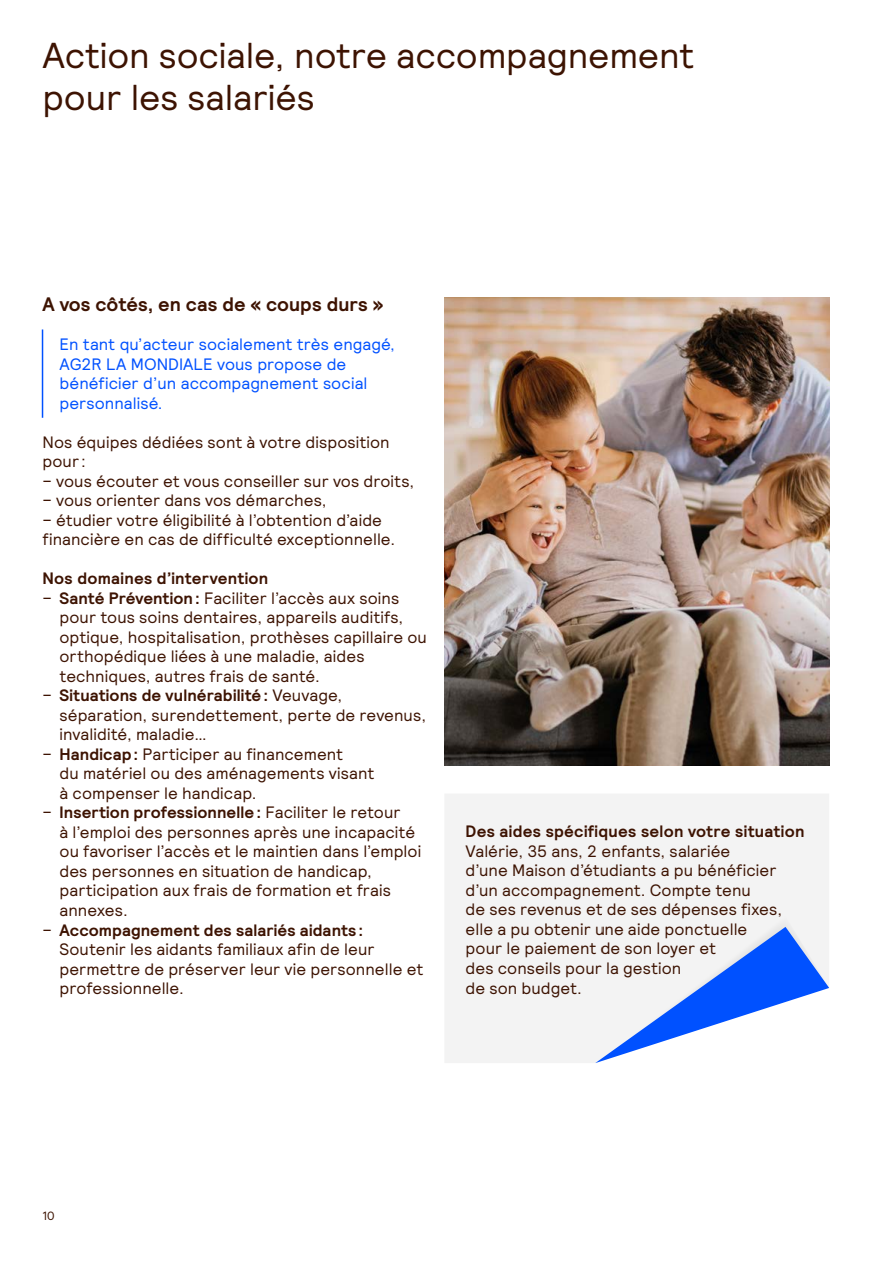
<style>
.page{position:relative;width:893px;height:1263px;background:#fff}
.page>*{position:absolute;margin:0;border:0;box-sizing:border-box;transform-origin:0 0}
.t1{font:36px/42px "Relative";letter-spacing:-.005em;color:#3d1302}
.t2{font:700 19.5px "Relative";color:#3d1302}
.t3{font:16.5px/19.5px "Relative";letter-spacing:.005em;color:#3d1302}
.t4{font:16.5px/19.5px "Relative";color:#0051ff}
.t5{font:700 16.5px "Relative";letter-spacing:.015em;color:#3d1302}
.t6{font:12px "Relative";color:#3d1302}
.s1{font-weight:700}
</style>
<div class="page">
<div style="left:445px;top:794px;width:384px;height:269px;background:#f3f3f3"></div>
<hr style="left:42px;top:329px;width:1px;height:89px;background:#0051ff">
<img style="left:444px;top:298px;width:385px;height:467px">
<svg style="left:595px;top:915px;width:234px;height:148px"></svg>
<h1 class="t1" style="left:43px;top:33px;width:653px">Action sociale, notre accompagnement pour les salariés</h1>
<p class="t2" style="left:43px;top:292px;width:342px">A vos côtés, en cas de « coups durs »</p>
<p class="t4" style="left:60px;top:334px;width:337px">En tant qu’acteur socialement très engagé,<br>AG2R LA MONDIALE vous propose de bénéficier d’un accompagnement social personnalisé.</p>
<p class="t3" style="left:43px;top:432px;width:349px">Nos équipes dédiées sont à votre disposition pour :</p>
<p class="t3" style="left:43px;top:471px;width:373px">– vous écouter et vous conseiller sur vos droits,</p>
<p class="t3" style="left:43px;top:490px;width:286px">– vous orienter dans vos démarches,</p>
<p class="t3" style="left:43px;top:510px;width:354px">– étudier votre éligibilité à l’obtention d’aide financière en cas de difficulté exceptionnelle.</p>
<p class="t5" style="left:43px;top:568px;width:227px">Nos domaines d’intervention</p>
<p class="t3" style="left:60px;top:588px;width:369px;text-indent:-17px">– <span class="s1">Santé Prévention:</span> Faciliter l’accès aux soins pour tous soins dentaires, appareils auditifs, optique, hospitalisation, prothèses capillaire ou orthopédique liées à une maladie, aides techniques, autres frais de santé.</p>
<p class="t3" style="left:60px;top:685px;width:368px;text-indent:-17px">– <span class="s1">Situations de vulnérabilité:</span> Veuvage, séparation, surendettement, perte de revenus, invalidité, maladie…</p>
<p class="t3" style="left:60px;top:744px;width:316px;text-indent:-17px">– <span class="s1">Handicap:</span> Participer au financement<br>du matériel ou des aménagements visant à compenser le handicap.</p>
<p class="t3" style="left:60px;top:802px;width:363px;text-indent:-17px">– <span class="s1">Insertion professionnelle:</span> Faciliter le retour<br>à l’emploi des personnes après une incapacité ou favoriser l’accès et le maintien dans l’emploi des personnes en situation de handicap, participation aux frais de formation et frais annexes.</p>
<p class="t3" style="left:60px;top:919px;width:365px;text-indent:-17px">– <span class="s1">Accompagnement des salariés aidants :<br></span>Soutenir les aidants familiaux afin de leur permettre de préserver leur vie personnelle et professionnelle.</p>
<p class="t5" style="left:466px;top:821px;width:340px">Des aides spécifiques selon votre situation</p>
<p class="t3" style="left:466px;top:841px;width:318px">Valérie, 35 ans, 2 enfants, salariée<br>d’une Maison d’étudiants a pu bénéficier d’un accompagnement. Compte tenu<br>de ses revenus et de ses dépenses fixes, elle a pu obtenir une aide ponctuelle pour le paiement de son loyer et<br>des conseils pour la gestion<br>de son budget.</p>
<p class="t6" style="left:43px;top:1208px;width:14px">10</p>
</div>
